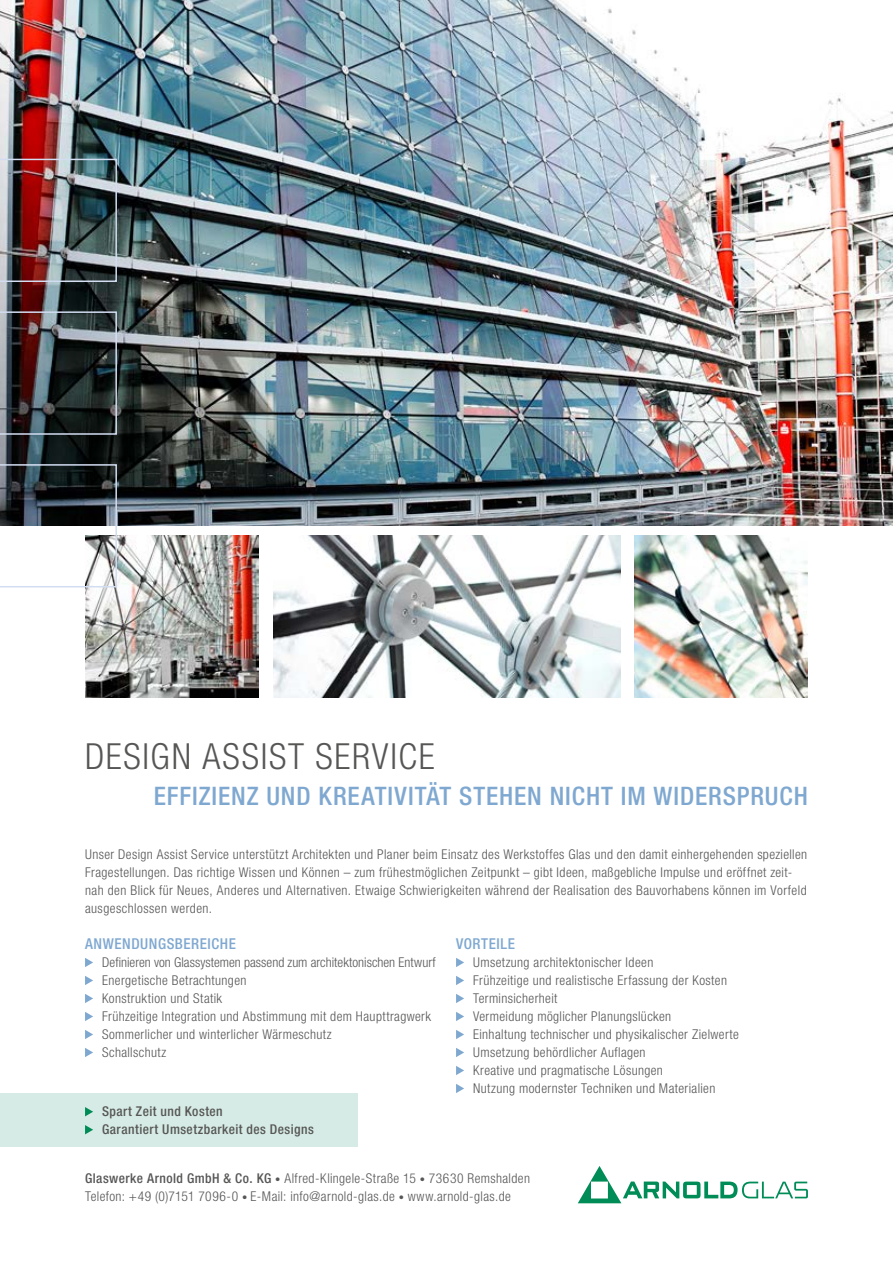
<style>
.page{position:relative;width:893px;height:1263px;background:#fff}
.page>*{position:absolute;margin:0;border:0;box-sizing:border-box;transform-origin:0 0}
.t1{font:300 condensed 36px "Helvetica Neue LT Pro";letter-spacing:.045em;color:#565655}
.t2{font:500 condensed 25.5px "Helvetica Neue LT Pro";letter-spacing:.035em;color:#7fa8d1}
.t3{font:500 condensed 15px "Helvetica Neue LT Pro";letter-spacing:.04em;color:#7fa8d1}
.t4{font:300 condensed 13.5px/18px "Helvetica Neue LT Pro";letter-spacing:.03em;color:#565655}
.t5{font:500 condensed 13.5px/18px "Helvetica Neue LT Pro";letter-spacing:.035em;color:#565655}
.s1{font-weight:500}
.s2{font-size:10.5px}
</style>
<div class="page">
<img style="left:85px;top:535px;width:174px;height:162px">
<img style="left:634px;top:535px;width:174px;height:162px">
<img style="left:273px;top:535px;width:348px;height:162px">
<img style="left:0;top:0;width:893px;height:525px">
<svg style="left:0;top:464px;width:117px;height:123px"></svg>
<img style="left:0;top:311px;width:117px;height:124px">
<img style="left:0;top:159px;width:117px;height:123px">
<div style="left:0;top:1093px;width:357px;height:54px;background:#d6ebe5"></div>
<svg style="left:85px;top:1107px;width:8px;height:9px"></svg>
<svg style="left:85px;top:1125px;width:8px;height:9px"></svg>
<svg style="left:578px;top:1166px;width:230px;height:37px"></svg>
<svg style="left:85px;top:958px;width:8px;height:9px"></svg>
<svg style="left:85px;top:976px;width:8px;height:9px"></svg>
<svg style="left:85px;top:994px;width:8px;height:9px"></svg>
<svg style="left:85px;top:1012px;width:8px;height:9px"></svg>
<svg style="left:85px;top:1030px;width:8px;height:9px"></svg>
<svg style="left:85px;top:1048px;width:8px;height:9px"></svg>
<svg style="left:456px;top:958px;width:8px;height:9px"></svg>
<svg style="left:456px;top:976px;width:8px;height:9px"></svg>
<svg style="left:456px;top:994px;width:8px;height:9px"></svg>
<svg style="left:456px;top:1012px;width:8px;height:9px"></svg>
<svg style="left:456px;top:1030px;width:8px;height:9px"></svg>
<svg style="left:456px;top:1048px;width:8px;height:9px"></svg>
<svg style="left:456px;top:1066px;width:8px;height:9px"></svg>
<svg style="left:456px;top:1084px;width:8px;height:9px"></svg>
<h1 class="t1" style="left:85px;top:735px;width:351px">DESIGN ASSIST SERVICE</h1>
<h2 class="t2" style="left:154px;top:781px;width:655px">EFFIZIENZ UND KREATIVITÄT STEHEN NICHT IM WIDERSPRUCH</h2>
<p class="t4" style="left:85px;top:845px;width:724px">Unser Design Assist Service unterstützt Architekten und Planer beim Einsatz des Werkstoffes Glas und den damit einhergehenden speziellen Fragestellungen. Das richtige Wissen und Können – zum frühestmöglichen Zeitpunkt – gibt Ideen, maßgebliche Impulse und eröffnet zeit&shy;nah den Blick für Neues, Anderes und Alternativen. Etwaige Schwierigkeiten während der Realisation des Bauvorhabens können im Vorfeld ausgeschlossen werden.</p>
<p class="t3" style="left:85px;top:935px;width:152px">ANWENDUNGSBEREICHE</p>
<p class="t4" style="left:102px;top:953px;width:335px">Definieren von Glassystemen passend zum architektonischen Entwurf Energetische Betrachtungen<br>Konstruktion und Statik<br>Frühzeitige Integration und Abstimmung mit dem Haupttragwerk Sommerlicher und winterlicher Wärmeschutz<br>Schallschutz</p>
<p class="t3" style="left:456px;top:935px;width:60px">VORTEILE</p>
<p class="t4" style="left:473px;top:953px;width:267px">Umsetzung architektonischer Ideen<br>Frühzeitige und realistische Erfassung der Kosten Terminsicherheit<br>Vermeidung möglicher Planungslücken<br>Einhaltung technischer und physikalischer Zielwerte Umsetzung behördlicher Auflagen<br>Kreative und pragmatische Lösungen<br>Nutzung modernster Techniken und Materialien</p>
<p class="t5" style="left:102px;top:1102px;width:213px">Spart Zeit und Kosten<br>Garantiert Umsetzbarkeit des Designs</p>
<p class="t4" style="left:85px;top:1169px;width:446px"><span class="s1">Glaswerke Arnold GmbH &amp; Co. KG</span> <span class="s2">•</span> Alfred-Klingele-Straße 15 <span class="s2">•</span> 73630 Remshalden<br>Telefon: +49 (0)7151 7096-0 <span class="s2">•</span> E-Mail: info@arnold-glas.de <span class="s2">•</span> www.arnold-glas.de</p>
</div>
